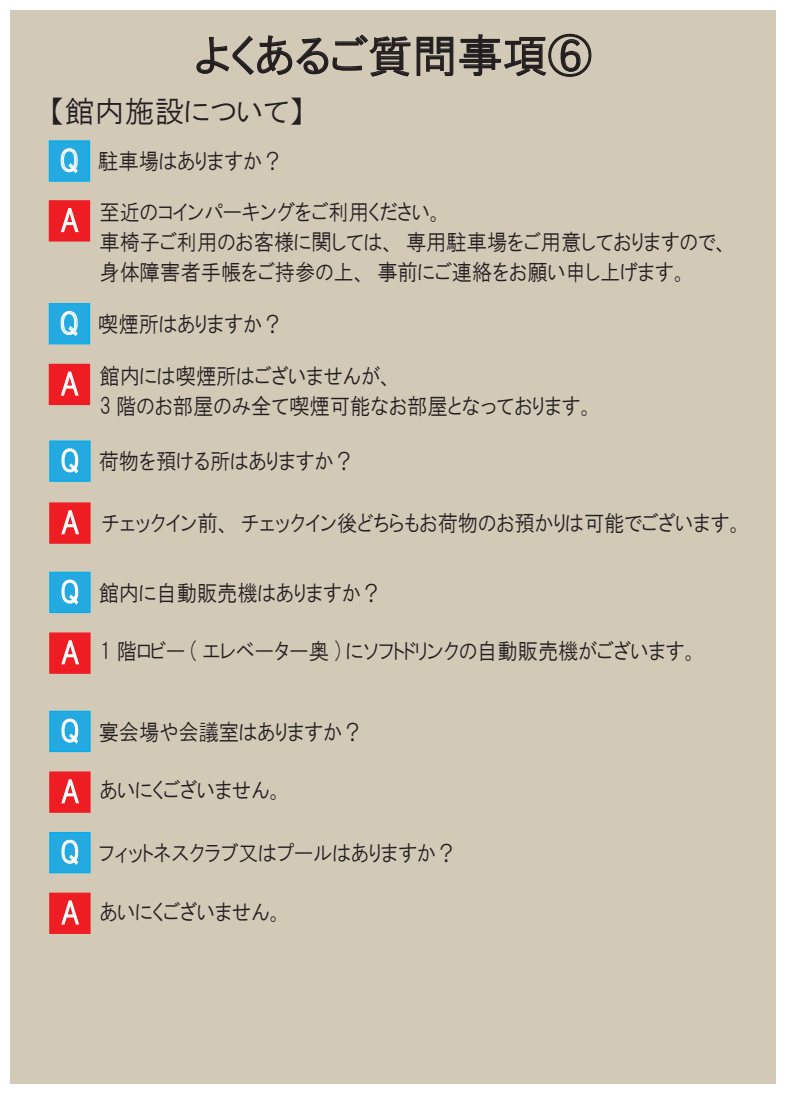
<style>
.page{position:relative;width:787px;height:1095px;background:#fff}
.page>*{position:absolute;margin:0;border:0;box-sizing:border-box;transform-origin:0 0}
.t1{font:45px "HGP Gothic M";color:#231f20}
.t2{font:30px "HGP Gothic M";color:#231f20}
.t3{font:22.5px/30px "HGP Gothic M";color:#231f20;scale:.9 1}
.s1{font-size:30px;color:#fff}
</style>
<div class="page">
<div style="left:11px;top:11px;width:765px;height:1073px;background:#d3c9b7"></div>
<svg style="left:196px;top:33px;width:396px;height:44px"></svg>
<div style="left:49px;top:140px;width:41px;height:42px;background:#24aae1;border:1px solid #00aeef"></div>
<svg style="left:61px;top:148px;width:17px;height:26px"></svg>
<div style="left:49px;top:200px;width:41px;height:42px;background:#ee1d23;border:1px solid #ee1d23"></div>
<svg style="left:61px;top:208px;width:18px;height:25px"></svg>
<div style="left:49px;top:303px;width:41px;height:41px;background:#24aae1;border:1px solid #00aeef"></div>
<svg style="left:61px;top:310px;width:17px;height:26px"></svg>
<div style="left:49px;top:364px;width:41px;height:41px;background:#ee1d23"></div>
<svg style="left:61px;top:371px;width:18px;height:25px"></svg>
<div style="left:49px;top:440px;width:42px;height:42px;background:#24aae1;border:1px solid #00aeef"></div>
<svg style="left:61px;top:448px;width:18px;height:26px"></svg>
<div style="left:49px;top:502px;width:42px;height:42px;background:#ee1d23;border:1px solid #ee1d23"></div>
<svg style="left:61px;top:510px;width:18px;height:25px"></svg>
<div style="left:49px;top:572px;width:42px;height:41px;background:#24aae1;border:1px solid #00aeef"></div>
<svg style="left:61px;top:579px;width:18px;height:26px"></svg>
<div style="left:49px;top:632px;width:42px;height:42px;background:#ee1d23;border:1px solid #ee1d23"></div>
<svg style="left:61px;top:640px;width:18px;height:25px"></svg>
<div style="left:49px;top:711px;width:42px;height:41px;background:#24aae1;border:1px solid #00aeef"></div>
<svg style="left:61px;top:718px;width:18px;height:26px"></svg>
<div style="left:49px;top:771px;width:42px;height:42px;background:#ee1d23;border:1px solid #ee1d23"></div>
<svg style="left:61px;top:779px;width:18px;height:25px"></svg>
<div style="left:49px;top:832px;width:42px;height:41px;background:#24aae1;border:1px solid #00aeef"></div>
<svg style="left:61px;top:839px;width:18px;height:26px"></svg>
<div style="left:49px;top:893px;width:42px;height:41px;background:#ee1d23;border:1px solid #ee1d23"></div>
<svg style="left:61px;top:900px;width:18px;height:25px"></svg>
<h1 class="t1" style="left:194px;top:33px;width:399px">よくあるご質問事項⑥</h1>
<h2 class="t2" style="left:49px;top:96px;width:256px">【館内施設について】</h2>
<p class="t3" style="left:60px;top:146px;width:249px"><span class="s1">Q</span> 駐車場はありますか？</p>
<p class="t3" style="left:99px;top:197px;width:701px;text-indent:-40px"><span class="s1">A</span> 至近のコインパーキングをご利用ください。<br>車椅子ご利用のお客様に関しては、専用駐車場をご用意しておりますので、身体障害者手帳をご持参の上、事前にご連絡をお願い申し上げます。</p>
<p class="t3" style="left:60px;top:309px;width:249px"><span class="s1">Q</span> 喫煙所はありますか？</p>
<p class="t3" style="left:99px;top:361px;width:551px;text-indent:-40px"><span class="s1">A</span> 館内には喫煙所はございませんが、<br>3 階のお部屋のみ全て喫煙可能なお部屋となっております。</p>
<p class="t3" style="left:60px;top:446px;width:328px"><span class="s1">Q</span> 荷物を預ける所はありますか？</p>
<p class="t3" style="left:60px;top:508px;width:760px"><span class="s1">A</span> チェックイン前、チェックイン後どちらもお荷物のお預かりは可能でございます。</p>
<p class="t3" style="left:60px;top:577px;width:358px"><span class="s1">Q</span> 館内に自動販売機はありますか？</p>
<p class="t3" style="left:60px;top:636px;width:710px"><span class="s1">A</span> 1 階ロビー ( エレベーター奥 ) にソフトドリンクの自動販売機がございます。</p>
<p class="t3" style="left:60px;top:716px;width:337px"><span class="s1">Q</span> 宴会場や会議室はありますか？</p>
<p class="t3" style="left:60px;top:775px;width:249px"><span class="s1">A</span> あいにくございません。</p>
<p class="t3" style="left:60px;top:838px;width:441px"><span class="s1">Q</span> フィットネスクラブ又はプールはありますか？</p>
<p class="t3" style="left:60px;top:896px;width:249px"><span class="s1">A</span> あいにくございません。</p>
</div>
